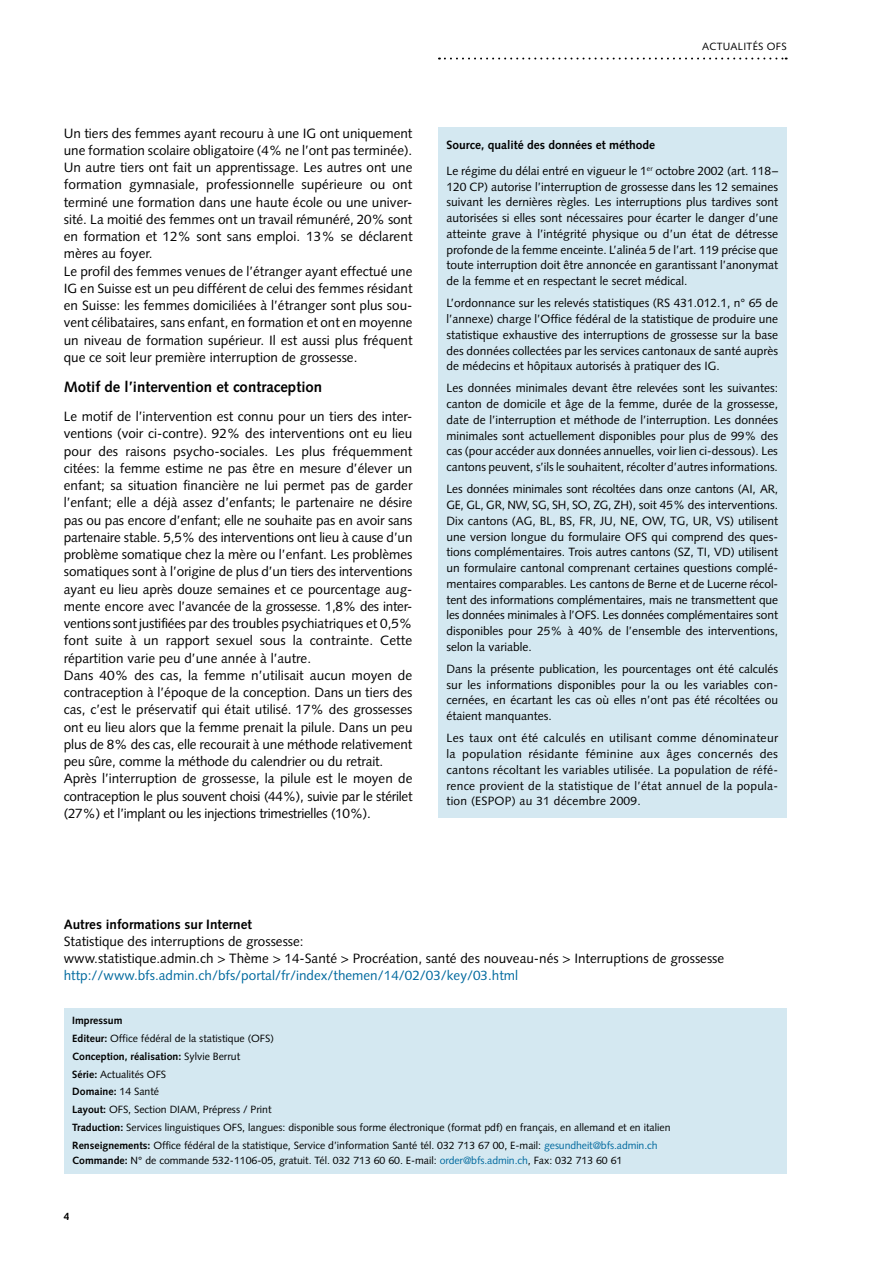
<style>
.page{position:relative;width:893px;height:1263px;background:#fff}
.page>*{position:absolute;margin:0;border:0;box-sizing:border-box;transform-origin:0 0}
.t1{font:700 15px "Syntax LT Std";color:#000}
.t2{font:13.5px/17.2px "Syntax LT Std";color:#000}
.t3{font:13.5px "Syntax LT Std";color:#00699e}
.t4{font:700 13.5px "Syntax LT Std";color:#000}
.t5{font:13.35px "Syntax LT Std";color:#000}
.t6{font:12px/15.8px "Syntax LT Std";color:#000;text-align:justify}
.t7{font:10.5px/17.7px "Syntax LT Std";color:#000}
.t8{font:700 10.5px "Syntax LT Std";color:#000}
.s1{font-weight:700}
.s2{color:#00699e}
</style>
<div class="page">
<svg style="left:439px;top:58px;width:348px;height:2px"></svg>
<div style="left:64px;top:1008px;width:723px;height:166px;background:#d4e8f1"></div>
<div style="left:438px;top:128px;width:349px;height:690px;background:#d4e8f1"></div>
<p class="t2" style="left:64px;top:124px;width:350px">Un tiers des femmes ayant recouru à une IG ont uniquement une formation scolaire obligatoire (4% ne l’ont pas terminée).<br>Un autre tiers ont fait un apprentissage. Les autres ont une formation gymnasiale, professionnelle supérieure ou ont terminé une formation dans une haute école ou une univer&shy;sité. La moitié des femmes ont un travail rémunéré, 20% sont en formation et 12% sont sans emploi. 13% se déclarent mères au foyer.<br>Le profil des femmes venues de l’étranger ayant effectué une</p>
<p class="t5" style="left:64px;top:280px;width:350px">IG en Suisse est un peu différent de celui des femmes résidant</p>
<p class="t2" style="left:64px;top:297px;width:350px;text-align:justify">en Suisse: les femmes domiciliées à l’étranger sont plus sou&shy;vent célibataires, sans enfant, en formation et ont en moyenne un niveau de formation supérieur. Il est aussi plus fréquent que ce soit leur première interruption de grossesse.</p>
<p class="t1" style="left:64px;top:378px;width:260px">Motif de l’intervention et contraception</p>
<p class="t2" style="left:64px;top:408px;width:350px">Le motif de l’intervention est connu pour un tiers des inter&shy;ventions (voir ci-contre). 92% des interventions ont eu lieu pour des raisons psycho-sociales. Les plus fréquemment citées: la femme estime ne pas être en mesure d’élever un enfant; sa situation financière ne lui permet pas de garder l’enfant; elle a déjà assez d’enfants; le partenaire ne désire pas ou pas encore d’enfant; elle ne souhaite pas en avoir sans partenaire stable. 5,5% des interventions ont lieu à cause d’un problème somatique chez la mère ou l’enfant. Les problèmes somatiques sont à l’origine de plus d’un tiers des interventions ayant eu lieu après douze semaines et ce pourcentage aug&shy;mente encore avec l’avancée de la grossesse. 1,8% des inter&shy;ventions sont justifiées par des troubles psychiatriques et 0,5% font suite à un rapport sexuel sous la contrainte. Cette répartition varie peu d’une année à l’autre.<br>Dans 40% des cas, la femme n’utilisait aucun moyen de contraception à l’époque de la conception. Dans un tiers des cas, c’est le préservatif qui était utilisé. 17% des grossesses ont eu lieu alors que la femme prenait la pilule. Dans un peu plus de 8% des cas, elle recourait à une méthode relativement peu sûre, comme la méthode du calendrier ou du retrait.<br>Après l’interruption de grossesse, la pilule est le moyen de contraception le plus souvent choisi (44%), suivie par le stérilet (27%) et l’implant ou les injections trimestrielles (10%).</p>
<p class="t7" style="left:702px;top:38px;width:85px">actualités ofs</p>
<p class="t6" style="left:446px;top:132px;width:333px;line-height:25.5px"><span class="s1">Source, qualité des données et méthode<br></span>Le régime du délai entré en vigueur le 1<sup>er</sup> octobre 2002 (art. 118–</p>
<p class="t6" style="left:446px;top:179px;width:333px">120 CP) autorise l’interruption de grossesse dans les 12 semaines suivant les dernières règles. Les interruptions plus tardives sont autorisées si elles sont nécessaires pour écarter le danger d’une atteinte grave à l’intégrité physique ou d’un état de détresse profonde de la femme enceinte. L’alinéa 5 de l’art. 119 précise que toute interruption doit être annoncée en garantissant l’anonymat de la femme et en respectant le secret médical.</p>
<p class="t6" style="left:446px;top:295px;width:333px">L’ordonnance sur les relevés statistiques (RS 431.012.1, n° 65 de l’annexe) charge l’Office fédéral de la statistique de produire une statistique exhaustive des interruptions de grossesse sur la base des données collectées par les services cantonaux de santé auprès de médecins et hôpitaux autorisés à pratiquer des IG.</p>
<p class="t6" style="left:446px;top:380px;width:333px">Les données minimales devant être relevées sont les suivantes: canton de domicile et âge de la femme, durée de la grossesse, date de l’interruption et méthode de l’interruption. Les données minimales sont actuellement disponibles pour plus de 99% des cas (pour accéder aux données annuelles, voir lien ci-dessous). Les cantons peuvent, s’ils le souhaitent, récolter d’autres informations.</p>
<p class="t6" style="left:446px;top:481px;width:333px">Les données minimales sont récoltées dans onze cantons (AI, AR, GE, GL, GR, NW, SG, SH, SO, ZG, ZH), soit 45% des interventions.<br>Dix cantons (AG, BL, BS, FR, JU, NE, OW, TG, UR, VS) utilisent une version longue du formulaire OFS qui comprend des ques&shy;tions complémentaires. Trois autres cantons (SZ, TI, VD) utilisent un formulaire cantonal comprenant certaines questions complé&shy;mentaires comparables. Les cantons de Berne et de Lucerne récol&shy;tent des informations complémentaires, mais ne transmettent que les données minimales à l’OFS. Les données complémentaires sont disponibles pour 25% à 40% de l’ensemble des interventions, selon la variable.</p>
<p class="t6" style="left:446px;top:661px;width:333px;text-align:left">Dans la présente publication, les pourcentages ont été calculés sur les informations disponibles pour la ou les variables con&shy;cernées, en écartant les cas où elles n’ont pas été récoltées ou étaient manquantes.</p>
<p class="t6" style="left:446px;top:730px;width:333px">Les taux ont été calculés en utilisant comme dénominateur la population résidante féminine aux âges concernés des cantons récoltant les variables utilisée. La population de réfé&shy;rence provient de la statistique de l’état annuel de la popula&shy;tion (ESPOP) au 31 décembre 2009.</p>
<p class="t4" style="left:64px;top:916px;width:190px">Autres informations sur Internet</p>
<p class="t2" style="left:64px;top:933px;width:662px">Statistique des interruptions de grossesse:<br>www.statistique.admin.ch &gt; Thème &gt; 14-Santé &gt; Procréation, santé des nouveau-nés &gt; Interruptions de grossesse</p>
<p class="t3" style="left:64px;top:968px;width:456px">http://www.bfs.admin.ch/bfs/portal/fr/index/themen/14/02/03/key/03.html</p>
<p class="t7" style="left:72px;top:1012px;width:600px"><span class="s1">Impressum<br>Editeur:</span> Office fédéral de la statistique (OFS)<br><span class="s1">Conception, réalisation:</span> Sylvie Berrut<br><span class="s1">Série:</span> Actualités OFS<br><span class="s1">Domaine:</span> 14 Santé<br><span class="s1">Layout:</span> OFS, Section DIAM, Prépress / Print<br><span class="s1">Traduction:</span> Services linguistiques OFS, langues: disponible sous forme électronique (format pdf) en français, en allemand et en italien <span class="s1">Renseignements:</span> Office fédéral de la statistique, Service d’information Santé tél. 032 713 67 00, E-mail: <span class="s2">gesundheit@bfs.admin.ch</span></p>
<p class="t7" style="left:72px;top:1152px;width:552px"><span class="s1">Commande:</span> N° de commande 532-1106-05, gratuit. Tél. 032 713 60 60. E-mail: <span class="s2">order@bfs.admin.ch</span>, Fax: 032 713 60 61</p>
<p class="t8" style="left:64px;top:1210px;width:7px">4</p>
</div>
